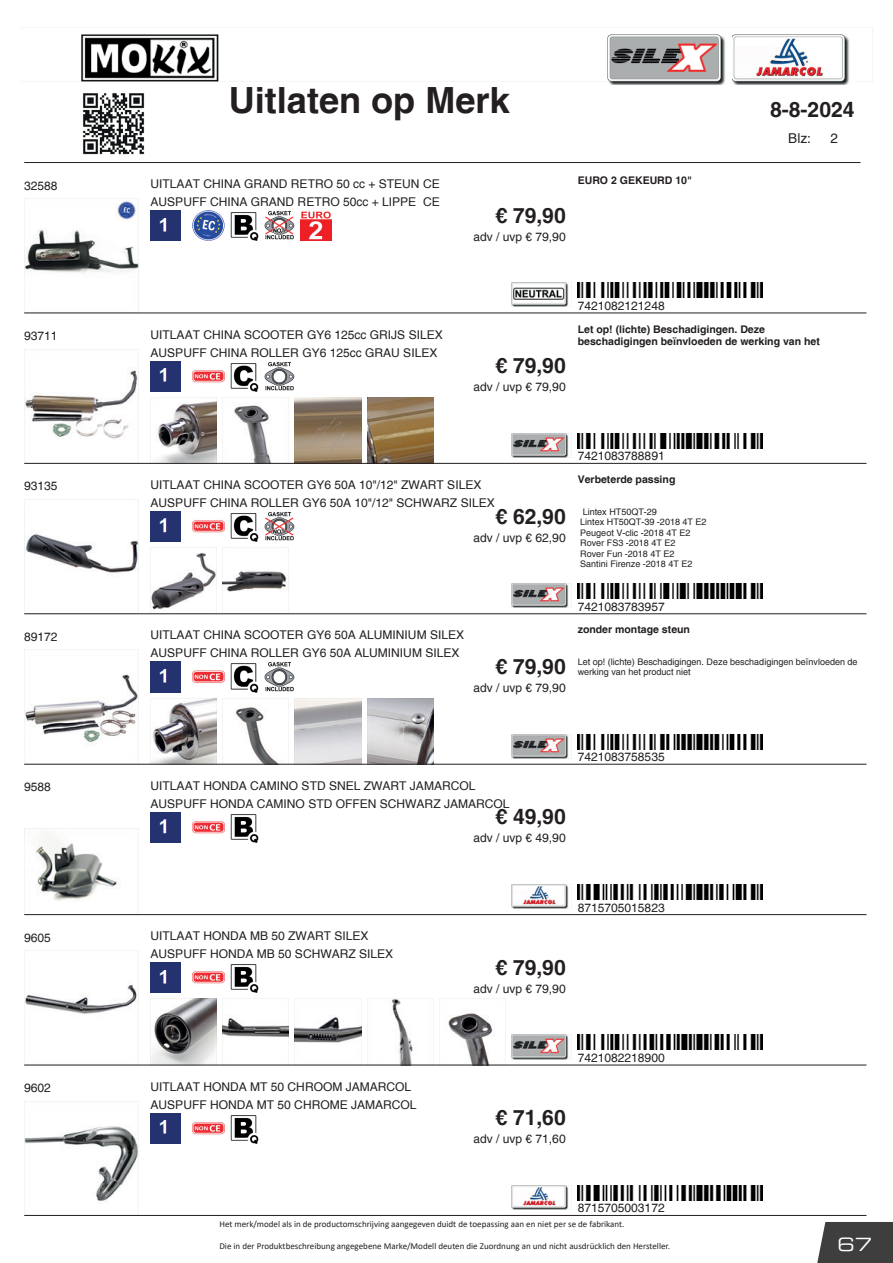
<style>
.page{position:relative;width:893px;height:1263px;background:#fff}
.page>*{position:absolute;margin:0;border:0;box-sizing:border-box;transform-origin:0 0}
.t1{font:700 36.15px "Helvetica";color:#231f20}
.t2{font:700 21px "Helvetica";color:#231f20}
.t3{font:18px "Eurostile Extended Two";color:#fff}
.t4{font:13.5px "Helvetica";color:#231f20}
.t5{font:12px/18px "Helvetica";color:#231f20}
.t6{font:700 10.5px/12px "Helvetica";color:#231f20}
.t7{font:9px/10.5px "Helvetica";color:#231f20}
.t8{font:9px "Calibri";color:#231f20}
.t9{font:9px "Calibri";color:#221f1f}
</style>
<div class="page">
<div style="left:817px;top:1222px;width:76px;height:41px;background:#3e3e3f"></div>
<img style="left:81px;top:34px;width:138px;height:47px">
<hr style="left:24px;top:162px;width:836px;height:1px;background:#231f20">
<img style="left:512px;top:283px;width:60px;height:24px">
<img style="left:24px;top:199px;width:115px;height:114px">
<img style="left:578px;top:283px;width:185px;height:15px">
<img style="left:151px;top:211px;width:30px;height:30px">
<img style="left:193px;top:211px;width:31px;height:30px">
<img style="left:230px;top:212px;width:29px;height:29px">
<img style="left:265px;top:211px;width:30px;height:29px">
<img style="left:301px;top:211px;width:30px;height:30px">
<hr style="left:24px;top:313px;width:842px;height:1px;background:#231f20">
<img style="left:512px;top:433px;width:60px;height:24px">
<img style="left:24px;top:349px;width:115px;height:114px">
<img style="left:151px;top:397px;width:66px;height:66px">
<img style="left:223px;top:397px;width:66px;height:66px">
<img style="left:295px;top:397px;width:66px;height:66px">
<img style="left:367px;top:397px;width:66px;height:66px">
<img style="left:578px;top:433px;width:185px;height:15px">
<img style="left:151px;top:361px;width:30px;height:30px">
<img style="left:193px;top:370px;width:31px;height:13px">
<img style="left:230px;top:363px;width:29px;height:28px">
<img style="left:265px;top:362px;width:30px;height:29px">
<hr style="left:24px;top:463px;width:842px;height:1px;background:#231f20">
<img style="left:512px;top:584px;width:60px;height:24px">
<img style="left:24px;top:499px;width:115px;height:113px">
<img style="left:151px;top:549px;width:66px;height:63px">
<img style="left:223px;top:549px;width:66px;height:63px">
<img style="left:578px;top:584px;width:185px;height:15px">
<img style="left:151px;top:511px;width:30px;height:31px">
<img style="left:193px;top:520px;width:31px;height:13px">
<img style="left:230px;top:513px;width:29px;height:29px">
<img style="left:265px;top:512px;width:30px;height:29px">
<hr style="left:24px;top:613px;width:842px;height:1px;background:#231f20">
<img style="left:512px;top:734px;width:60px;height:24px">
<img style="left:24px;top:651px;width:115px;height:113px">
<img style="left:151px;top:698px;width:66px;height:66px">
<img style="left:223px;top:698px;width:66px;height:66px">
<img style="left:367px;top:698px;width:66px;height:66px">
<img style="left:578px;top:734px;width:185px;height:15px">
<img style="left:151px;top:662px;width:30px;height:30px">
<img style="left:193px;top:670px;width:31px;height:13px">
<img style="left:230px;top:663px;width:29px;height:29px">
<img style="left:265px;top:662px;width:30px;height:30px">
<hr style="left:24px;top:764px;width:842px;height:1px;background:#231f20">
<img style="left:512px;top:884px;width:60px;height:24px">
<img style="left:24px;top:829px;width:115px;height:84px">
<img style="left:578px;top:884px;width:185px;height:15px">
<img style="left:151px;top:812px;width:30px;height:30px">
<img style="left:193px;top:821px;width:31px;height:13px">
<img style="left:230px;top:814px;width:29px;height:28px">
<hr style="left:24px;top:914px;width:842px;height:1px;background:#231f20">
<img style="left:512px;top:1035px;width:60px;height:24px">
<img style="left:24px;top:952px;width:115px;height:113px">
<img style="left:151px;top:999px;width:66px;height:66px">
<img style="left:223px;top:1000px;width:66px;height:65px">
<img style="left:295px;top:1017px;width:66px;height:48px">
<img style="left:367px;top:999px;width:66px;height:66px">
<img style="left:439px;top:1000px;width:66px;height:65px">
<img style="left:578px;top:1035px;width:185px;height:15px">
<img style="left:151px;top:963px;width:30px;height:30px">
<img style="left:193px;top:971px;width:31px;height:13px">
<img style="left:230px;top:964px;width:29px;height:29px">
<hr style="left:24px;top:1065px;width:842px;height:1px;background:#231f20">
<img style="left:512px;top:1185px;width:60px;height:24px">
<img style="left:24px;top:1101px;width:115px;height:114px">
<img style="left:578px;top:1185px;width:185px;height:15px">
<img style="left:151px;top:1113px;width:30px;height:30px">
<img style="left:193px;top:1122px;width:31px;height:13px">
<img style="left:230px;top:1115px;width:29px;height:28px">
<hr style="left:24px;top:1215px;width:842px;height:1px;background:#231f20">
<img style="left:83px;top:93px;width:62px;height:62px">
<img style="left:607px;top:34px;width:243px;height:51px">
<h1 class="t1" style="left:229px;top:78px;width:282px">Uitlaten op Merk</h1>
<p class="t5" style="left:24px;top:176px;width:35px">32588</p>
<p class="t5" style="left:151px;top:175px;width:291px">UITLAAT CHINA GRAND RETRO 50 cc + STEUN CE<br>AUSPUFF CHINA GRAND RETRO 50cc + LIPPE CE</p>
<h2 class="t2" style="left:495px;top:202px;width:72px">€ 79,90</h2>
<p class="t5" style="left:473px;top:228px;width:94px">adv / uvp € 79,90</p>
<p class="t6" style="left:578px;top:174px;width:116px">EURO 2 GEKEURD 10"</p>
<h2 class="t2" style="left:770px;top:97px;width:86px">8-8-2024</h2>
<p class="t4" style="left:788px;top:130px;width:24px">Blz:</p>
<p class="t4" style="left:830px;top:130px;width:9px">2</p>
<p class="t5" style="left:24px;top:327px;width:35px">93711</p>
<p class="t5" style="left:151px;top:325px;width:294px">UITLAAT CHINA SCOOTER GY6 125cc GRIJS SILEX<br>AUSPUFF CHINA ROLLER GY6 125cc GRAU SILEX</p>
<h2 class="t2" style="left:495px;top:353px;width:72px">€ 79,90</h2>
<p class="t5" style="left:473px;top:378px;width:94px">adv / uvp € 79,90</p>
<p class="t5" style="left:578px;top:297px;width:88px">7421082121248</p>
<p class="t6" style="left:578px;top:323px;width:244px">Let op! (lichte) Beschadigingen. Deze beschadigingen beïnvloeden de werking van het</p>
<p class="t5" style="left:24px;top:477px;width:35px">93135</p>
<p class="t5" style="left:151px;top:476px;width:346px">UITLAAT CHINA SCOOTER GY6 50A 10"/12" ZWART SILEX<br>AUSPUFF CHINA ROLLER GY6 50A 10"/12" SCHWARZ SILEX</p>
<h2 class="t2" style="left:495px;top:503px;width:72px">€ 62,90</h2>
<p class="t5" style="left:473px;top:528px;width:94px">adv / uvp € 62,90</p>
<p class="t5" style="left:578px;top:447px;width:88px">7421083788891</p>
<p class="t6" style="left:578px;top:473px;width:99px">Verbeterde passing</p>
<p class="t7" style="left:580px;top:506px;width:128px">Lintex HT50QT-29<br>Lintex HT50QT-39 -2018 4T E2<br>Peugeot V-clic -2018 4T E2<br>Rover FS3 -2018 4T E2<br>Rover Fun -2018 4T E2<br>Santini Firenze -2018 4T E2</p>
<p class="t5" style="left:24px;top:628px;width:35px">89172</p>
<p class="t5" style="left:151px;top:626px;width:315px">UITLAAT CHINA SCOOTER GY6 50A ALUMINIUM SILEX<br>AUSPUFF CHINA ROLLER GY6 50A ALUMINIUM SILEX</p>
<p class="t5" style="left:578px;top:598px;width:88px">7421083783957</p>
<p class="t6" style="left:578px;top:623px;width:114px">zonder montage steun</p>
<p class="t7" style="left:578px;top:657px;width:281px">Let op! (lichte) Beschadigingen. Deze beschadigingen beïnvloeden de</p>
<h2 class="t2" style="left:495px;top:654px;width:72px">€ 79,90</h2>
<p class="t7" style="left:578px;top:667px;width:114px">werking van het product niet</p>
<p class="t5" style="left:473px;top:679px;width:94px">adv / uvp € 79,90</p>
<p class="t5" style="left:578px;top:748px;width:88px">7421083758535</p>
<p class="t5" style="left:24px;top:778px;width:28px">9588</p>
<p class="t5" style="left:151px;top:777px;width:360px">UITLAAT HONDA CAMINO STD SNEL ZWART JAMARCOL<br>AUSPUFF HONDA CAMINO STD OFFEN SCHWARZ JAMARCOL</p>
<h2 class="t2" style="left:495px;top:804px;width:72px">€ 49,90</h2>
<p class="t5" style="left:473px;top:829px;width:94px">adv / uvp € 49,90</p>
<p class="t5" style="left:24px;top:928px;width:28px">9605</p>
<p class="t5" style="left:151px;top:927px;width:244px">UITLAAT HONDA MB 50 ZWART SILEX<br>AUSPUFF HONDA MB 50 SCHWARZ SILEX</p>
<p class="t5" style="left:578px;top:898px;width:88px">8715705015823</p>
<h2 class="t2" style="left:495px;top:954px;width:72px">€ 79,90</h2>
<p class="t5" style="left:473px;top:980px;width:94px">adv / uvp € 79,90</p>
<p class="t5" style="left:24px;top:1079px;width:28px">9602</p>
<p class="t5" style="left:151px;top:1077px;width:268px">UITLAAT HONDA MT 50 CHROOM JAMARCOL<br>AUSPUFF HONDA MT 50 CHROME JAMARCOL</p>
<p class="t5" style="left:578px;top:1049px;width:88px">7421082218900</p>
<h2 class="t2" style="left:495px;top:1105px;width:72px">€ 71,60</h2>
<p class="t5" style="left:473px;top:1130px;width:94px">adv / uvp € 71,60</p>
<p class="t5" style="left:578px;top:1199px;width:88px">8715705003172</p>
<p class="t9" style="left:219px;top:1218px;width:407px">Het merk/model als in de productomschrijving aangegeven duidt de toepassing aan en niet per se de fabrikant.</p>
<p class="t8" style="left:219px;top:1239px;width:452px">Die in der Produktbeschreibung angegebene Marke/Modell deuten die Zuordnung an und nicht ausdrücklich den Hersteller.</p>
<h3 class="t3" style="left:838px;top:1231px;width:36px">67</h3>
</div>
